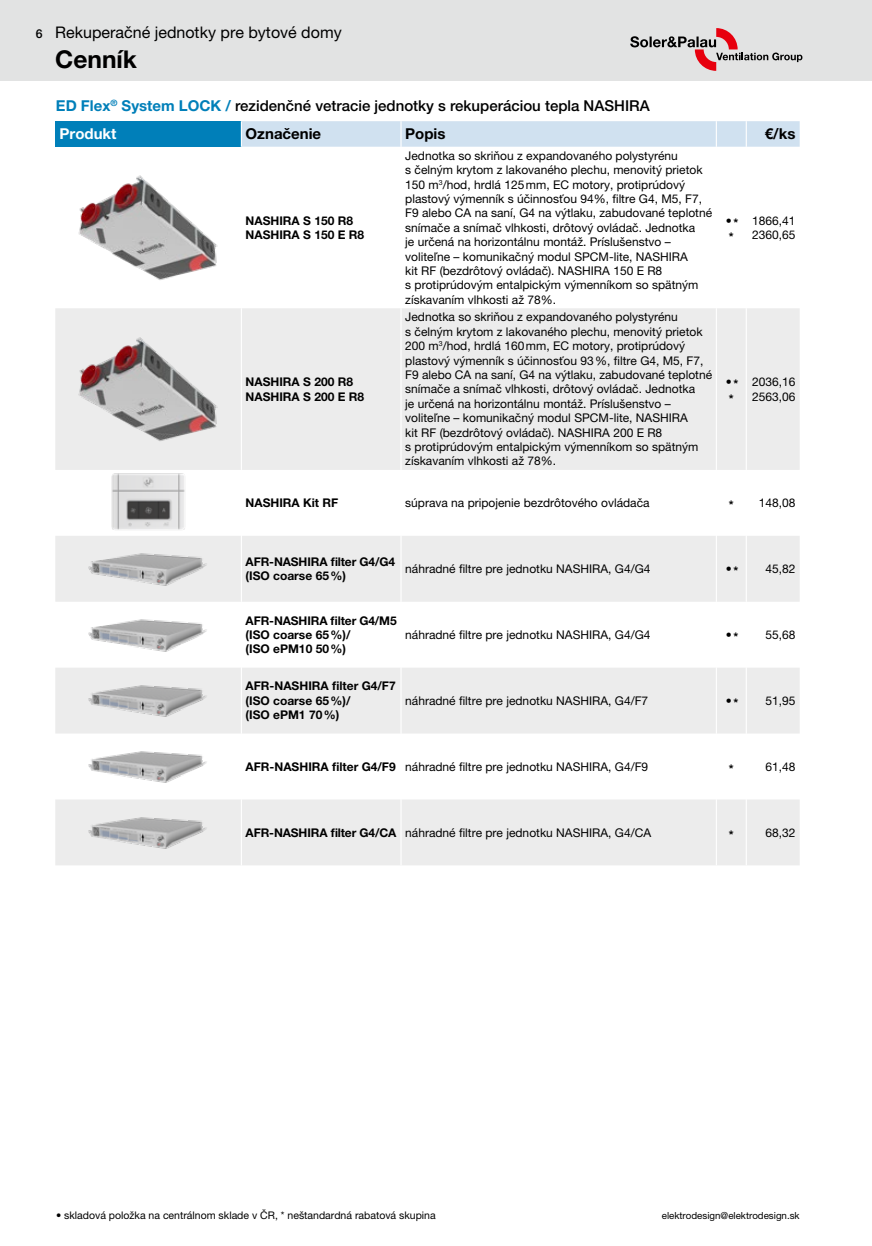
<style>
.page{position:relative;width:872px;height:1246px;background:#fff}
.page>*{position:absolute;margin:0;border:0;box-sizing:border-box;transform-origin:0 0}
.t1{font:700 24.45px "Helvetica Neue LT Pro";color:#000}
.t2{font:16.05px "Helvetica Neue LT Pro";color:#000}
.t3{font:500 15px "Helvetica Neue LT Pro";color:#000}
.t4{font:700 15px "Helvetica Neue LT Pro";color:#000}
.t5{font:700 15px "Helvetica Neue LT Pro";color:#fff}
.t6{font:500 12.3px "Helvetica Neue LT Pro";color:#000}
.t7{font:12px/14.4px "Helvetica Neue LT Pro";color:#000}
.t8{font:700 12px/14.4px "Helvetica Neue LT Pro";color:#000}
.t9{font:10.5px "Helvetica Neue LT Pro";color:#000}
.t10{font:9.75px "Helvetica Neue LT Pro";color:#000}
.s1{font-weight:700;color:#007fb9}
.s2{font-weight:400}
.s3{font-weight:700}
</style>
<div class="page">
<div style="left:0;top:0;width:872px;height:80px;background:#e2e3e3"></div>
<svg style="left:630px;top:28px;width:172px;height:43px"></svg>
<div style="left:55px;top:121px;width:186px;height:26px;background:#007fb9"></div>
<svg style="left:55px;top:308px;width:744px;height:557px;fill:#ececec"></svg>
<svg style="left:241px;top:121px;width:558px;height:26px;background:#d1e1f0"></svg>
<hr style="left:745px;top:121px;width:2px;height:26px;background:#fff">
<hr style="left:241px;top:308px;width:1px;height:162px;background:#fff">
<hr style="left:400px;top:308px;width:1px;height:162px;background:#fff">
<hr style="left:716px;top:308px;width:1px;height:162px;background:#fff">
<hr style="left:745px;top:308px;width:2px;height:162px;background:#fff">
<hr style="left:241px;top:470px;width:1px;height:66px;background:#fff">
<hr style="left:400px;top:470px;width:1px;height:66px;background:#fff">
<hr style="left:716px;top:470px;width:1px;height:66px;background:#fff">
<hr style="left:745px;top:470px;width:2px;height:66px;background:#fff">
<hr style="left:241px;top:536px;width:1px;height:66px;background:#fff">
<hr style="left:400px;top:536px;width:1px;height:66px;background:#fff">
<hr style="left:716px;top:536px;width:1px;height:66px;background:#fff">
<hr style="left:745px;top:536px;width:2px;height:66px;background:#fff">
<hr style="left:241px;top:602px;width:1px;height:66px;background:#fff">
<hr style="left:400px;top:602px;width:1px;height:66px;background:#fff">
<hr style="left:716px;top:602px;width:1px;height:66px;background:#fff">
<hr style="left:745px;top:602px;width:2px;height:66px;background:#fff">
<hr style="left:241px;top:668px;width:1px;height:65px;background:#fff">
<hr style="left:400px;top:668px;width:1px;height:65px;background:#fff">
<hr style="left:716px;top:668px;width:1px;height:65px;background:#fff">
<hr style="left:745px;top:668px;width:2px;height:65px;background:#fff">
<hr style="left:241px;top:733px;width:1px;height:66px;background:#fff">
<hr style="left:400px;top:733px;width:1px;height:66px;background:#fff">
<hr style="left:716px;top:733px;width:1px;height:66px;background:#fff">
<hr style="left:745px;top:733px;width:2px;height:66px;background:#fff">
<hr style="left:241px;top:799px;width:1px;height:66px;background:#fff">
<hr style="left:400px;top:799px;width:1px;height:66px;background:#fff">
<hr style="left:716px;top:799px;width:1px;height:66px;background:#fff">
<hr style="left:745px;top:799px;width:2px;height:66px;background:#fff">
<img style="left:78px;top:175px;width:140px;height:105px">
<img style="left:72px;top:329px;width:152px;height:120px">
<img style="left:107px;top:473px;width:82px;height:59px">
<img style="left:88px;top:549px;width:121px;height:40px">
<img style="left:88px;top:615px;width:121px;height:39px">
<img style="left:88px;top:681px;width:121px;height:39px">
<img style="left:88px;top:747px;width:121px;height:39px">
<img style="left:88px;top:812px;width:121px;height:40px">
<p class="t6" style="left:36px;top:27px;width:8px">6</p>
<h2 class="t2" style="left:55px;top:23px;width:288px">Rekuperačné jednotky pre bytové domy</h2>
<h1 class="t1" style="left:55px;top:44px;width:83px">Cenník</h1>
<p class="t3" style="left:56px;top:96px;width:595px"><span class="s1">ED Flex</span><sup>®</sup> <span class="s1">System LOCK /</span> rezidenčné vetracie jednotky s rekuperáciou tepla NASHIRA</p>
<p class="t5" style="left:60px;top:125px;width:58px">Produkt</p>
<p class="t4" style="left:246px;top:125px;width:77px">Označenie</p>
<p class="t4" style="left:405px;top:125px;width:42px">Popis</p>
<p class="t4" style="left:765px;top:125px;width:32px">€/ks</p>
<p class="t8" style="left:246px;top:213px;width:120px">NASHIRA S 150 R8<br>NASHIRA S 150 E R8</p>
<p class="t8" style="left:246px;top:374px;width:120px">NASHIRA S 200 R8<br>NASHIRA S 200 E R8</p>
<p class="t7" style="left:405px;top:148px;width:308px">Jednotka so skriňou z expandovaného polystyrénu<br>s čelným krytom z lakovaného plechu, menovitý prietok 150 m<sup>3</sup>/hod, hrdlá 125mm, EC motory, protiprúdový plastový výmenník s účinnosťou 94%, filtre G4, M5, F7, F9 alebo CA na saní, G4 na výtlaku, zabudované teplotné snímače a snímač vlhkosti, drôtový ovládač. Jednotka<br>je určená na horizontálnu montáž. Príslušenstvo – voliteľne – komunikačný modul SPCM-lite, NASHIRA<br>kit RF (bezdrôtový ovládač). NASHIRA 150 E R8<br>s protiprúdovým entalpickým výmenníkom so spätným získavaním vlhkosti až 78%.</p>
<p class="t7" style="left:405px;top:310px;width:308px">Jednotka so skriňou z expandovaného polystyrénu<br>s čelným krytom z lakovaného plechu, menovitý prietok 200 m<sup>3</sup>/hod, hrdlá 160mm, EC motory, protiprúdový plastový výmenník s účinnosťou 93%, filtre G4, M5, F7, F9 alebo CA na saní, G4 na výtlaku, zabudované teplotné snímače a snímač vlhkosti, drôtový ovládač. Jednotka<br>je určená na horizontálnu montáž. Príslušenstvo – voliteľne – komunikačný modul SPCM-lite, NASHIRA<br>kit RF (bezdrôtový ovládač). NASHIRA 200 E R8<br>s protiprúdovým entalpickým výmenníkom so spätným získavaním vlhkosti až 78%.</p>
<p class="t8" style="left:726px;top:212px;width:14px;line-height:16.5px"><span class="s2">•</span>* *</p>
<p class="t7" style="left:752px;top:213px;width:45px">1866,41<br>2360,65</p>
<p class="t8" style="left:726px;top:373px;width:14px;line-height:16.5px"><span class="s2">•</span>* *</p>
<p class="t7" style="left:752px;top:375px;width:45px">2036,16<br>2563,06</p>
<p class="t8" style="left:246px;top:495px;width:94px">NASHIRA Kit RF</p>
<p class="t7" style="left:405px;top:495px;width:246px">súprava na pripojenie bezdrôtového ovládača</p>
<p class="t7" style="left:729px;top:495px;width:68px"><span class="s3">*</span> 148,08</p>
<p class="t8" style="left:246px;top:554px;width:151px">AFR-NASHIRA filter G4/G4 (ISO coarse 65%)</p>
<p class="t7" style="left:405px;top:561px;width:247px">náhradné filtre pre jednotku NASHIRA, G4/G4</p>
<p class="t7" style="left:726px;top:561px;width:14px">•<span class="s3">*</span></p>
<p class="t7" style="left:765px;top:561px;width:32px">45,82</p>
<p class="t8" style="left:246px;top:613px;width:153px">AFR-NASHIRA filter G4/M5 (ISO coarse 65%)/<br>(ISO ePM10 50%)</p>
<p class="t7" style="left:405px;top:627px;width:247px">náhradné filtre pre jednotku NASHIRA, G4/G4</p>
<p class="t7" style="left:726px;top:627px;width:14px">•<span class="s3">*</span></p>
<p class="t7" style="left:765px;top:627px;width:32px">55,68</p>
<p class="t8" style="left:246px;top:679px;width:151px">AFR-NASHIRA filter G4/F7 (ISO coarse 65%)/<br>(ISO ePM1 70%)</p>
<p class="t7" style="left:405px;top:693px;width:244px">náhradné filtre pre jednotku NASHIRA, G4/F7</p>
<p class="t7" style="left:726px;top:693px;width:14px">•<span class="s3">*</span></p>
<p class="t7" style="left:765px;top:693px;width:32px">51,95</p>
<p class="t7" style="left:246px;top:759px;width:404px"><span class="s3">AFR-NASHIRA filter G4/F9</span> náhradné filtre pre jednotku NASHIRA, G4/F9</p>
<p class="t8" style="left:729px;top:761px;width:6px">*</p>
<p class="t7" style="left:765px;top:759px;width:32px">61,48</p>
<p class="t7" style="left:246px;top:825px;width:407px"><span class="s3">AFR-NASHIRA filter G4/CA</span> náhradné filtre pre jednotku NASHIRA, G4/CA</p>
<p class="t8" style="left:729px;top:827px;width:6px">*</p>
<p class="t7" style="left:765px;top:825px;width:32px">68,32</p>
<p class="t9" style="left:56px;top:1209px;width:381px">• skladová položka na centrálnom sklade v ČR, * neštandardná rabatová skupina</p>
<p class="t10" style="left:662px;top:1209px;width:139px">elektrodesign@elektrodesign.sk</p>
</div>
